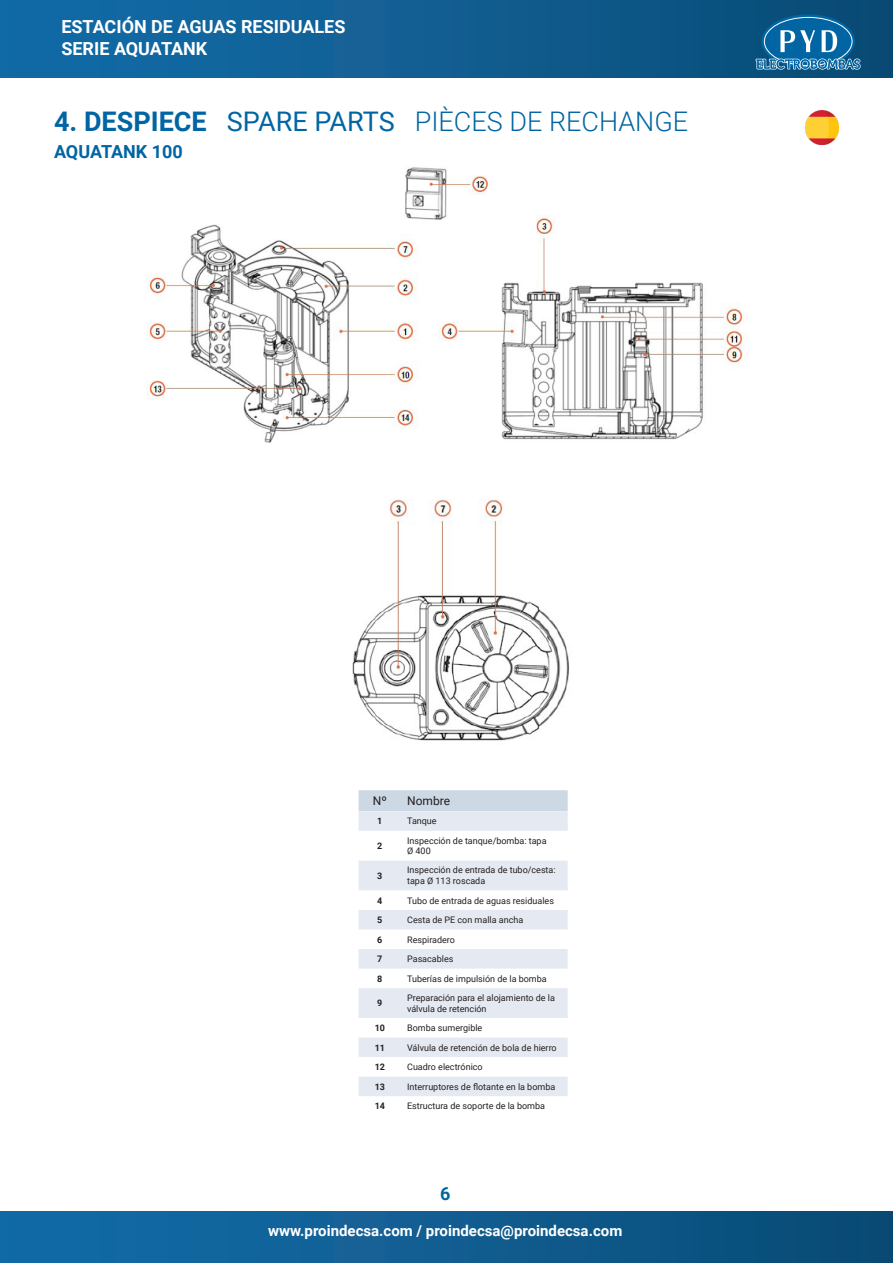
<style>
.page{position:relative;width:893px;height:1263px;background:#fff}
.page>*{position:absolute;margin:0;border:0;box-sizing:border-box;transform-origin:0 0}
.t1{font:300 27px "Roboto";color:#0065a2}
.t2{font:700 18px/21.6px "Roboto";color:#fff}
.t3{font:700 18px "Roboto";color:#0065a2}
.t4{font:700 15px "Roboto";color:#fff}
.t5{font:12px "Roboto";color:#231f20}
.t6{font:9px/10.8px "Roboto";color:#231f20}
.t7{font:700 9px "Roboto";color:#231f20}
.s1{font-weight:700}
.s2{font-weight:400}
</style>
<div class="page">
<div style="left:0;top:0;width:893px;height:77px;background:linear-gradient(to right,#146daa,#0a4b75)"></div>
<div style="left:0;top:1211px;width:893px;height:52px;background:linear-gradient(to right,#146daa,#0a4b75)"></div>
<svg style="left:761px;top:14px;width:94px;height:54px"></svg>
<svg style="left:755px;top:28px;width:106px;height:50px;background:#2e77a4"></svg>
<img style="left:146px;top:167px;width:604px;height:276px">
<div style="left:77px;top:151px;width:135px;height:34px;background:#fff"></div>
<div style="left:359px;top:790px;width:209px;height:21px;background:#cdd8e5"></div>
<svg style="left:359px;top:811px;width:209px;height:285px;fill:#e5eaf2"></svg>
<img style="left:805px;top:111px;width:34px;height:33px">
<img style="left:352px;top:499px;width:217px;height:242px">
<h2 class="t2" style="left:61px;top:16px;width:286px">ESTACIÓN DE AGUAS RESIDUALES<br>SERIE AQUATANK</h2>
<p class="t1" style="left:54px;top:102px;width:636px"><span class="s1">4. DESPIECE</span> <span class="s2">SPARE PARTS</span> PIÈCES DE RECHANGE</p>
<p class="t3" style="left:54px;top:139px;width:130px">AQUATANK 100</p>
<p class="t5" style="left:373px;top:792px;width:16px">Nº</p>
<p class="t5" style="left:407px;top:792px;width:44px">Nombre</p>
<p class="t7" style="left:377px;top:815px;width:7px">1</p>
<p class="t6" style="left:407px;top:815px;width:31px">Tanque</p>
<p class="t7" style="left:377px;top:839px;width:7px">2</p>
<p class="t6" style="left:407px;top:835px;width:141px">Inspección de tanque/bomba: tapa<br>Ø 400</p>
<p class="t7" style="left:377px;top:869px;width:7px">3</p>
<p class="t6" style="left:407px;top:864px;width:150px">Inspección de entrada de tubo/cesta: tapa Ø 113 roscada</p>
<p class="t7" style="left:377px;top:894px;width:7px">4</p>
<p class="t6" style="left:407px;top:894px;width:148px">Tubo de entrada de aguas residuales</p>
<p class="t7" style="left:377px;top:913px;width:7px">5</p>
<p class="t6" style="left:407px;top:914px;width:118px">Cesta de PE con malla ancha</p>
<p class="t7" style="left:377px;top:933px;width:7px">6</p>
<p class="t6" style="left:407px;top:934px;width:49px">Respiradero</p>
<p class="t7" style="left:377px;top:953px;width:7px">7</p>
<p class="t6" style="left:407px;top:953px;width:48px">Pasacables</p>
<p class="t7" style="left:377px;top:972px;width:7px">8</p>
<p class="t6" style="left:407px;top:973px;width:141px">Tuberías de impulsión de la bomba</p>
<p class="t7" style="left:377px;top:997px;width:7px">9</p>
<p class="t6" style="left:407px;top:992px;width:149px">Preparación para el alojamiento de la válvula de retención</p>
<p class="t7" style="left:375px;top:1021px;width:12px">10</p>
<p class="t6" style="left:407px;top:1022px;width:77px">Bomba sumergible</p>
<p class="t7" style="left:375px;top:1041px;width:12px">11</p>
<p class="t6" style="left:407px;top:1042px;width:151px">Válvula de retención de bola de hierro</p>
<p class="t7" style="left:375px;top:1061px;width:12px">12</p>
<p class="t6" style="left:407px;top:1061px;width:77px">Cuadro electrónico</p>
<p class="t7" style="left:375px;top:1080px;width:12px">13</p>
<p class="t6" style="left:407px;top:1081px;width:150px">Interruptores de flotante en la bomba</p>
<p class="t7" style="left:375px;top:1100px;width:12px">14</p>
<p class="t6" style="left:407px;top:1100px;width:139px">Estructura de soporte de la bomba</p>
<h2 class="t3" style="left:440px;top:1181px;width:12px">6</h2>
<h3 class="t4" style="left:268px;top:1220px;width:356px">www.proindecsa.com / proindecsa@proindecsa.com</h3>
</div>
